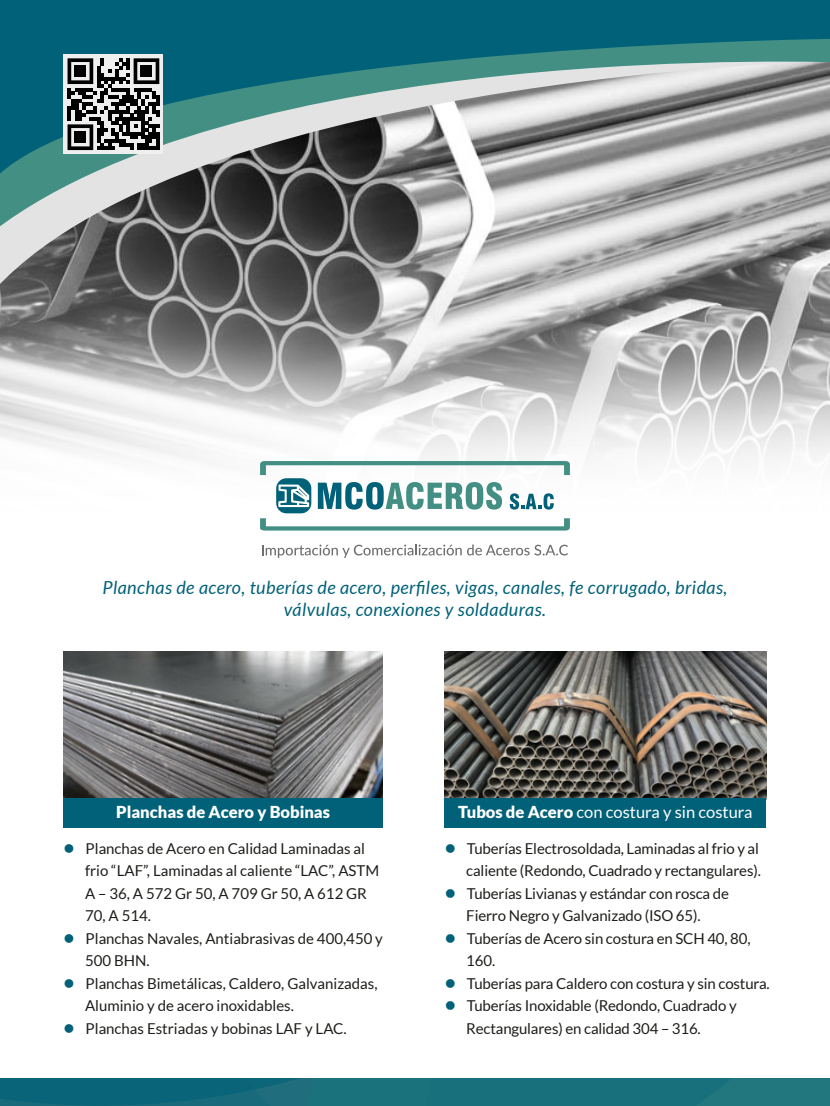
<style>
.page{position:relative;width:830px;height:1106px;background:#fff}
.page>*{position:absolute;margin:0;border:0;box-sizing:border-box;transform-origin:0 0}
.t1{font:italic 18px/21.6px "Lato";letter-spacing:.025em;color:#006178;text-align:center}
.t2{font:16.5px "Lato";color:#fff}
.t3{font:900 16.5px "Lato";color:#fff}
.t4{font:15px/22.5px "Lato";letter-spacing:-.01em;color:#1d1d1a}
.s1{color:#006178}
.s2{font-weight:900}
</style>
<div class="page">
<img style="left:444px;top:680px;width:321px;height:118px">
<img style="left:63px;top:680px;width:319px;height:118px">
<div style="left:444px;top:798px;width:321px;height:30px;background:#006178"></div>
<div style="left:63px;top:798px;width:319px;height:30px;background:#006178"></div>
<img style="left:0;top:310px;width:829px;height:370px">
<svg style="left:0;top:240px;width:829px;height:70px;background:#8b8b8b"></svg>
<svg style="left:0;top:194px;width:829px;height:46px;background:#939594"></svg>
<svg style="left:0;top:0;width:829px;height:194px;background:#5d8b92"></svg>
<svg style="left:260px;top:461px;width:309px;height:69px"></svg>
<svg style="left:262px;top:544px;width:199px;height:14px"></svg>
<svg style="left:467px;top:544px;width:101px;height:11px"></svg>
<div style="left:64px;top:55px;width:99px;height:99px;background:#efefef"></div>
<svg style="left:67px;top:58px;width:92px;height:92px"></svg>
<div style="left:75px;top:66px;width:11px;height:11px;background:#000"></div>
<div style="left:141px;top:66px;width:11px;height:11px;background:#000"></div>
<div style="left:75px;top:132px;width:11px;height:11px;background:#000"></div>
<svg style="left:0;top:1078px;width:829px;height:28px;background:#156d7a"></svg>
<p class="t1" style="left:102px;top:577px;width:626px">Planchas de acero, tuberías de acero, perfiles, vigas, canales, fe corrugado, bridas, válvulas, conexiones y soldaduras.</p>
<p class="t3" style="left:116px;top:802px;width:215px">Planchas de Acero y Bobinas</p>
<p class="t4" style="left:85px;top:837px;width:295px;text-indent:-22px"><span class="s1">●</span> Planchas de Acero en Calidad Laminadas al frio “LAF”, Laminadas al caliente “LAC”, ASTM A – 36, A 572 Gr 50, A 709 Gr 50, A 612 GR 70, A 514.</p>
<p class="t4" style="left:85px;top:927px;width:299px;text-indent:-22px"><span class="s1">●</span> Planchas Navales, Antiabrasivas de 400,450 y<br>500 BHN.</p>
<p class="t4" style="left:85px;top:972px;width:294px;text-indent:-22px"><span class="s1">●</span> Planchas Bimetálicas, Caldero, Galvanizadas,<br>Aluminio y de acero inoxidables.</p>
<p class="t4" style="left:63px;top:1017px;width:284px"><span class="s1">●</span> Planchas Estriadas y bobinas LAF y LAC.</p>
<p class="t2" style="left:458px;top:803px;width:296px"><span class="s2">Tubos de Acero</span> con costura y sin costura</p>
<p class="t4" style="left:444px;top:837px;width:317px;text-align:right"><span class="s1">●</span> Tuberías Electrosoldada, Laminadas al frio y al caliente (Redondo, Cuadrado y rectangulares).</p>
<p class="t4" style="left:444px;top:882px;width:285px;text-align:center"><span class="s1">●</span> Tuberías Livianas y estándar con rosca de<br>Fierro Negro y Galvanizado (ISO 65).</p>
<p class="t4" style="left:466px;top:927px;width:285px;text-indent:-22px"><span class="s1">●</span> Tuberías de Acero sin costura en SCH 40, 80,<br>160.</p>
<p class="t4" style="left:444px;top:972px;width:326px"><span class="s1">●</span> Tuberías para Caldero con costura y sin costura.</p>
<p class="t4" style="left:466px;top:994px;width:272px;text-indent:-22px"><span class="s1">●</span> Tuberías Inoxidable (Redondo, Cuadrado y<br>Rectangulares) en calidad 304 – 316.</p>
</div>
